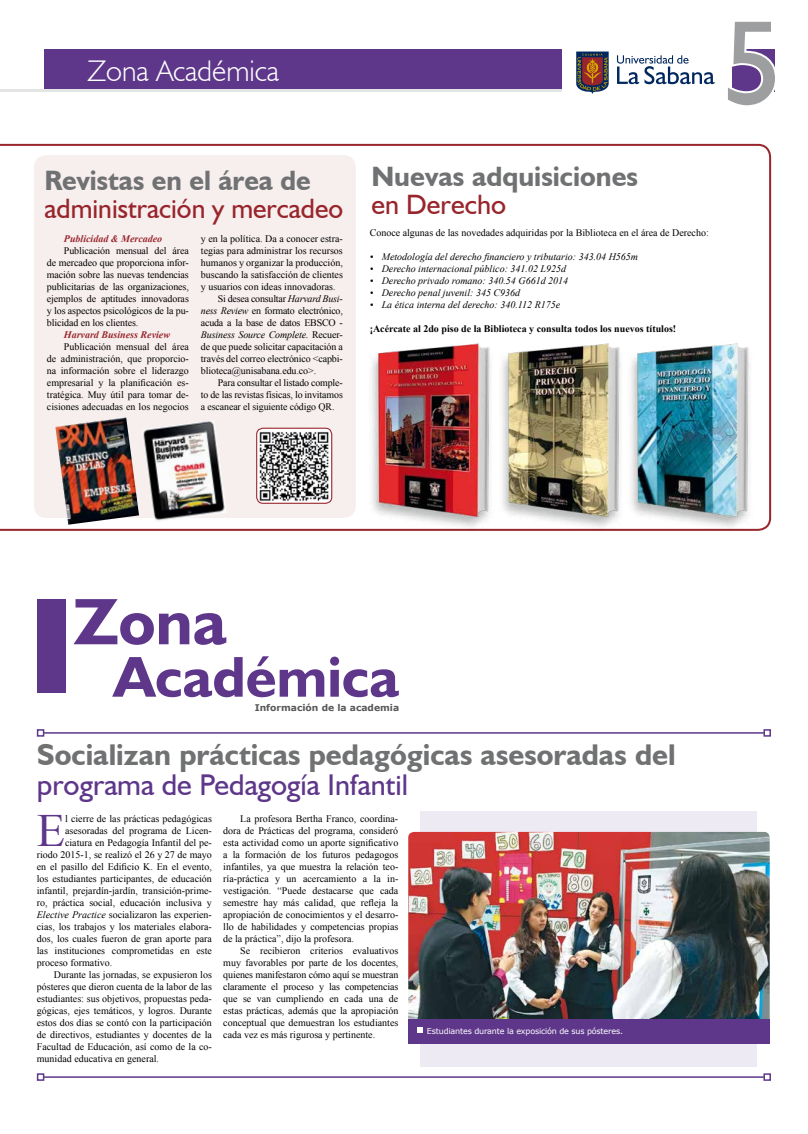
<style>
.page{position:relative;width:808px;height:1134px;background:#fff}
.page>*{position:absolute;margin:0;border:0;box-sizing:border-box;transform-origin:0 0}
.t1{font:120px "Humanist 521 BT";color:#9c9e9f}
.t2{font:700 66.1px "Humanist 521 BT";color:#5e378a}
.t3{font:700 58px "Humanist 521 BT";color:#5e378a}
.t4{font:46.2px "Times New Roman";color:#5e378a}
.t5{font:700 30px "Humanist 521 BT";color:#707172}
.t6{font:30px "Humanist 521 BT";color:#5e378a}
.t7{font:300 29.9px "Humanist 521 BT";color:#fff}
.t8{font:700 28px "Humanist 521 BT";color:#707172}
.t9{font:28px "Humanist 521 BT";color:#98252b}
.t10{font:10px/12px "Times New Roman";color:#000;text-align:justify}
.t11{font:italic 10px "Times New Roman";color:#000}
.t12{font:10px "Times New Roman";letter-spacing:-.02em;color:#000}
.t13{font:700 10px "Times New Roman";color:#000}
.t14{font:italic 700 10px "Times New Roman";color:#98252b}
.t15{font:700 9.2px "Verdana";color:#58585a}
.t16{font:8px "Verdana";letter-spacing:-.02em;color:#fff}
.s1{font-style:italic}
.s2{font-style:normal}
</style>
<div class="page">
<div style="left:421px;top:811px;width:336px;height:255px;background:#eeeaf4"></div>
<div style="left:37px;top:599px;width:28px;height:94px;background:#5e378a"></div>
<img style="left:408px;top:832px;width:362px;height:187px">
<div style="left:408px;top:1019px;width:362px;height:25px;background:#5e378a"></div>
<svg style="left:417px;top:1027px;width:5px;height:6px"></svg>
<hr style="left:44px;top:1076px;width:720px;height:2px;background:#5e378a">
<div style="left:763px;top:1073px;width:8px;height:8px;border:2px solid #5e378a"></div>
<div style="left:37px;top:1073px;width:7px;height:8px;border:2px solid #5e378a"></div>
<hr style="left:44px;top:732px;width:720px;height:2px;background:#5e378a">
<div style="left:763px;top:729px;width:8px;height:8px;border:2px solid #5e378a"></div>
<div style="left:37px;top:729px;width:7px;height:8px;border:2px solid #5e378a"></div>
<div style="left:44px;top:49px;width:517px;height:43px;background:#5e378a"></div>
<hr style="left:0;top:90px;width:562px;height:2px;background:#e3e4e4">
<svg style="left:576px;top:52px;width:33px;height:42px"></svg>
<svg style="left:617px;top:55px;width:97px;height:29px"></svg>
<svg style="left:732px;top:49px;width:43px;height:43px"></svg>
<svg style="left:0;top:144px;width:771px;height:387px"></svg>
<img style="left:55px;top:417px;width:84px;height:108px">
<img style="left:142px;top:420px;width:85px;height:102px">
<img style="left:257px;top:428px;width:75px;height:75px">
<div style="left:256px;top:428px;width:76px;height:76px;border:1px solid #98252b;border-radius:6px"></div>
<img style="left:632px;top:340px;width:129px;height:190px">
<img style="left:502px;top:340px;width:130px;height:190px">
<img style="left:364px;top:340px;width:138px;height:190px">
<h3 class="t7" style="left:88px;top:52px;width:195px">Vida del Campus</h3>
<h3 class="t7" style="left:88px;top:52px;width:193px">Zona Académica</h3>
<h3 class="t8" style="left:45px;top:163px;width:268px">Revistas en el área de</h3>
<h3 class="t9" style="left:45px;top:191px;width:300px">administración y mercadeo</h3>
<p class="t14" style="left:64px;top:231px;width:100px">Publicidad &amp; Mercadeo</p>
<p class="t10" style="left:47px;top:244px;width:143px;text-indent:17px">Publicación mensual del área de mercadeo que proporciona infor&shy;mación sobre las nuevas tendencias publicitarias de las organizaciones, ejemplos de aptitudes innovadoras y los aspectos psicológicos de la pu&shy;blicidad en los clientes.</p>
<p class="t14" style="left:64px;top:327px;width:108px">Harvard Business Review</p>
<p class="t10" style="left:47px;top:340px;width:143px;text-indent:17px">Publicación mensual del área de administración, que proporcio&shy;na información sobre el liderazgo empresarial y la planificación es&shy;tratégica. Muy útil para tomar de&shy;cisiones adecuadas en los negocios</p>
<p class="t10" style="left:201px;top:232px;width:143px">y en la política. Da a conocer estra-</p>
<p class="t10" style="left:201px;top:244px;width:143px">tegias para administrar los recursos</p>
<p class="t10" style="left:201px;top:256px;width:143px">humanos y organizar la producción,</p>
<p class="t10" style="left:201px;top:268px;width:143px">buscando la satisfacción de clientes</p>
<p class="t10" style="left:201px;top:280px;width:136px">y usuarios con ideas innovadoras.</p>
<p class="t12" style="left:218px;top:292px;width:126px">Si desea consultar <span class="s1">Harvard Busi-</span></p>
<p class="t12" style="left:201px;top:304px;width:143px"><span class="s1">ness Review</span> en formato electrónico,</p>
<p class="t12" style="left:201px;top:316px;width:143px">acuda a la base de datos EBSCO -</p>
<p class="t11" style="left:201px;top:327px;width:143px">Business Source Complete. <span class="s2">Recuer-</span></p>
<p class="t10" style="left:201px;top:340px;width:143px">de que puede solicitar capacitación a</p>
<p class="t10" style="left:201px;top:352px;width:143px">través del correo electrónico &lt;capbi-</p>
<p class="t10" style="left:201px;top:364px;width:117px">blioteca@unisabana.edu.co&gt;.</p>
<p class="t10" style="left:218px;top:376px;width:126px">Para consultar el listado comple-</p>
<p class="t10" style="left:201px;top:388px;width:143px">to de las revistas físicas, lo invitamos</p>
<p class="t10" style="left:201px;top:400px;width:135px">a escanear el siguiente código QR.</p>
<h1 class="t1" style="left:722px;top:-11px;width:62px">5</h1>
<h3 class="t8" style="left:371px;top:159px;width:268px">Nuevas adquisiciones</h3>
<h3 class="t9" style="left:371px;top:187px;width:136px">en Derecho</h3>
<p class="t10" style="left:370px;top:227px;width:341px">Conoce algunas de las novedades adquiridas por la Biblioteca en el área de Derecho:</p>
<p class="t11" style="left:370px;top:250px;width:270px">• Metodología del derecho financiero y tributario: 343.04 H565m</p>
<p class="t11" style="left:370px;top:262px;width:198px">• Derecho internacional público: 341.02 L925d</p>
<p class="t11" style="left:370px;top:274px;width:200px">• Derecho privado romano: 340.54 G661d 2014</p>
<p class="t11" style="left:370px;top:286px;width:152px">• Derecho penal juvenil: 345 C936d</p>
<p class="t11" style="left:370px;top:298px;width:192px">• La ética interna del derecho: 340.112 R175e</p>
<p class="t13" style="left:370px;top:322px;width:308px">¡Acércate al 2do piso de la Biblioteca y consulta todos los nuevos títulos!</p>
<h2 class="t2" style="left:73px;top:581px;width:155px">Zona</h2>
<h3 class="t3" style="left:113px;top:641px;width:287px">Académica</h3>
<p class="t15" style="left:255px;top:702px;width:146px">Información de la academia</p>
<h3 class="t5" style="left:37px;top:736px;width:640px">Socializan prácticas pedagógicas asesoradas del</h3>
<h3 class="t6" style="left:37px;top:766px;width:373px">programa de Pedagogía Infantil</h3>
<h3 class="t4" style="left:37px;top:800px;width:30px">E</h3>
<p class="t10" style="left:65px;top:813px;width:148px">l cierre de las prácticas pedagógicas</p>
<p class="t10" style="left:223px;top:813px;width:177px;text-indent:17px">La profesora Bertha Franco, coordina&shy;dora de Prácticas del programa, consideró esta actividad como un aporte significativo a la formación de los futuros pedagogos infantiles, ya que muestra la relación teo&shy;ría-práctica y un acercamiento a la in&shy;vestigación. “Puede destacarse que cada semestre hay más calidad, que refleja la apropiación de conocimientos y el desarro&shy;llo de habilidades y competencias propias de la práctica”, dijo la profesora.</p>
<p class="t10" style="left:223px;top:945px;width:177px;text-indent:17px">Se recibieron criterios evaluativos muy favorables por parte de los docentes, quienes manifestaron cómo aquí se muestran claramente el proceso y las competencias que se van cumpliendo en cada una de estas prácticas, además que la apropiación conceptual que demuestran los estudiantes cada vez es más rigurosa y pertinente.</p>
<p class="t10" style="left:65px;top:825px;width:148px">asesoradas del programa de Licen-</p>
<p class="t10" style="left:65px;top:837px;width:148px">ciatura en Pedagogía Infantil del pe-</p>
<p class="t10" style="left:37px;top:849px;width:177px">riodo 2015-1, se realizó el 26 y 27 de mayo</p>
<p class="t10" style="left:37px;top:861px;width:177px">en el pasillo del Edificio K. En el evento,</p>
<p class="t10" style="left:37px;top:873px;width:177px">los estudiantes participantes, de educación</p>
<p class="t10" style="left:37px;top:885px;width:177px">infantil, prejardín-jardín, transición-prime-</p>
<p class="t10" style="left:37px;top:897px;width:177px">ro, práctica social, educación inclusiva y</p>
<p class="t10" style="left:37px;top:909px;width:177px"><span class="s1">Elective Practice</span> socializaron las experien-</p>
<p class="t10" style="left:37px;top:921px;width:177px">cias, los trabajos y los materiales elabora-</p>
<p class="t10" style="left:37px;top:933px;width:177px">dos, los cuales fueron de gran aporte para</p>
<p class="t10" style="left:37px;top:945px;width:177px">las instituciones comprometidas en este</p>
<p class="t10" style="left:37px;top:957px;width:77px">proceso formativo.</p>
<p class="t10" style="left:54px;top:969px;width:160px">Durante las jornadas, se expusieron los</p>
<p class="t10" style="left:37px;top:981px;width:177px">pósteres que dieron cuenta de la labor de las</p>
<p class="t10" style="left:37px;top:993px;width:177px">estudiantes: sus objetivos, propuestas peda-</p>
<p class="t10" style="left:37px;top:1005px;width:177px">gógicas, ejes temáticos, y logros. Durante</p>
<p class="t10" style="left:37px;top:1017px;width:177px">estos dos días se contó con la participación</p>
<p class="t10" style="left:37px;top:1029px;width:177px">de directivos, estudiantes y docentes de la</p>
<p class="t10" style="left:37px;top:1041px;width:177px">Facultad de Educación, así como de la co-</p>
<p class="t10" style="left:37px;top:1053px;width:124px">munidad educativa en general.</p>
<p class="t16" style="left:427px;top:1025px;width:198px">Estudiantes durante la exposición de sus pósteres.</p>
</div>
